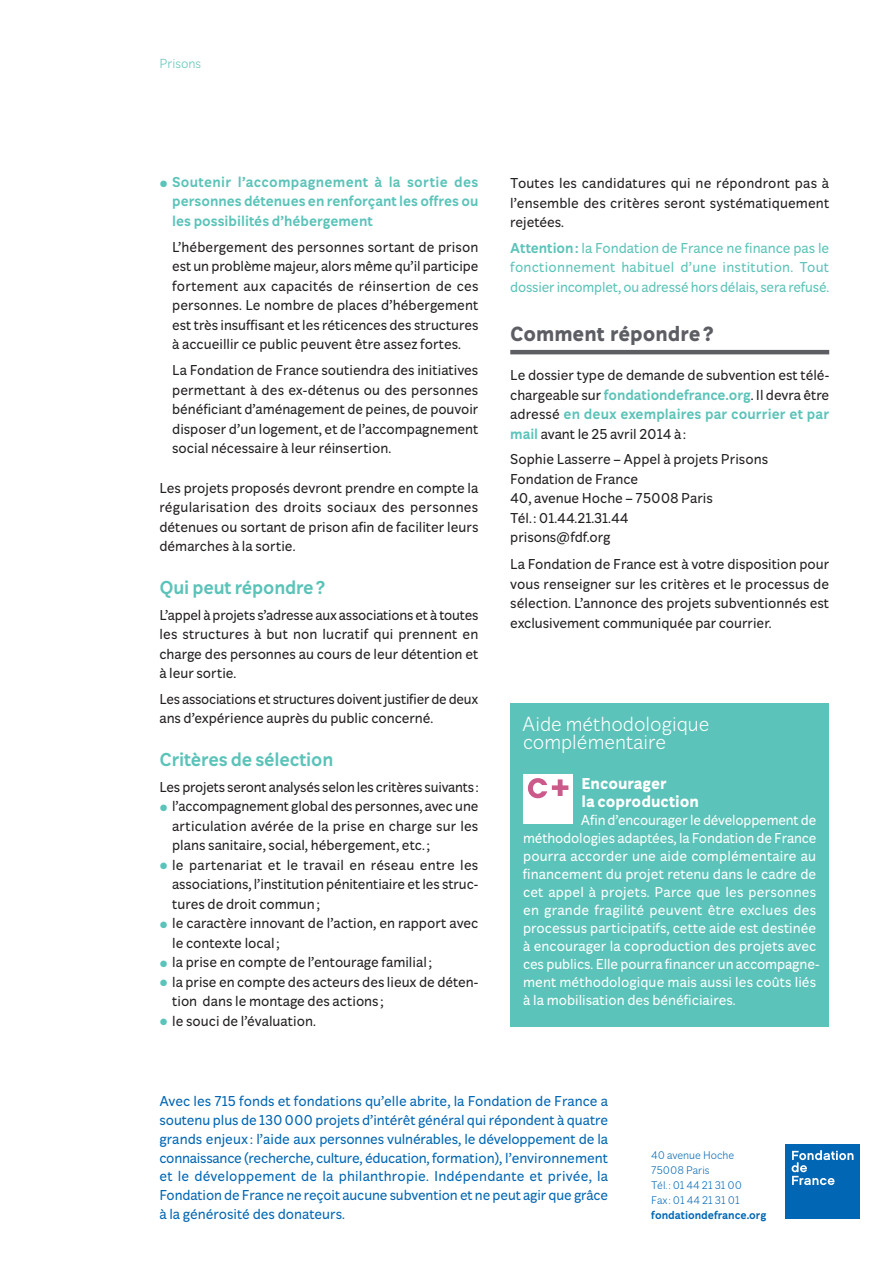
<style>
.page{position:relative;width:893px;height:1263px;background:#fff}
.page>*{position:absolute;margin:0;border:0;box-sizing:border-box;transform-origin:0 0}
.t1{font:300 21px/18px "Fondation Beta";color:#fff}
.t2{font:800 21px "Fondation Beta";color:#5c5e64}
.t3{font:700 19.2px "Fondation Beta";letter-spacing:-.01em;color:#5bc3b9}
.t4{font:800 16.2px/18px "Fondation Beta";color:#fff}
.t5{font:14.7px/19.5px "Fondation Beta";letter-spacing:-.005em;color:#231f20;text-align:justify}
.t6{font:14.7px/18px "Fondation Beta";color:#fff}
.t7{font:14.7px/18.8px "Fondation Beta";letter-spacing:-.01em;color:#0166b3;text-align:justify}
.t8{font:14.7px/19.5px "Fondation Beta";letter-spacing:-.015em;color:#5bc3b9;text-align:justify}
.t9{font:700 14.7px/19.5px "Fondation Beta";color:#5bc3b9;text-align:justify}
.t10{font:300 13.5px "Fondation Beta";color:#5bc3b9}
.t11{font:300 11.4px/15px "Fondation Beta";color:#0166b3}
.t12{font:700 11.4px "Fondation Beta";color:#0166b3}
.s1{font-weight:700}
.s2{font-weight:700;color:#5bc3b9}
</style>
<div class="page">
<hr style="left:510px;top:350px;width:319px;height:4px;background:#5c5e64">
<div style="left:785px;top:1144px;width:75px;height:75px;background:#0166b3"></div>
<svg style="left:791px;top:1150px;width:62px;height:35px"></svg>
<div style="left:510px;top:703px;width:319px;height:323px;background:#5bc3b9"></div>
<div style="left:523px;top:774px;width:50px;height:50px;background:#fff"></div>
<svg style="left:528px;top:778px;width:40px;height:20px"></svg>
<p class="t10" style="left:159px;top:59px;width:43px">Prisons</p>
<p class="t9" style="left:172px;top:173px;width:308px">Soutenir l’accompagnement à la sortie des personnes détenues en renforçant les offres ou les possibilités d’hébergement</p>
<p class="t5" style="left:172px;top:238px;width:308px">L’hébergement des personnes sortant de prison est un problème majeur, alors même qu’il participe fortement aux capacités de réinsertion de ces personnes. Le nombre de places d’hébergement est très insuffisant et les réticences des structures à accueillir ce public peuvent être assez fortes.</p>
<p class="t5" style="left:172px;top:362px;width:308px">La Fondation de France soutiendra des initiatives permettant à des ex-détenus ou des personnes bénéficiant d’aménagement de peines, de pouvoir disposer d’un logement, et de l’accompagnement social nécessaire à leur réinsertion.</p>
<p class="t5" style="left:159px;top:480px;width:320px">Les projets proposés devront prendre en compte la régularisation des droits sociaux des personnes détenues ou sortant de prison afin de faciliter leurs démarches à la sortie.</p>
<h2 class="t3" style="left:159px;top:580px;width:168px">Qui peut répondre ?</h2>
<p class="t5" style="left:159px;top:606px;width:320px">L’appel à projets s’adresse aux associations et à toutes les structures à but non lucratif qui prennent en charge des personnes au cours de leur détention et à leur sortie.</p>
<p class="t5" style="left:159px;top:691px;width:320px">Les associations et structures doivent justifier de deux ans d’expérience auprès du public concerné.</p>
<h2 class="t3" style="left:159px;top:752px;width:175px">Critères de sélection</h2>
<p class="t5" style="left:172px;top:778px;width:308px;text-align:left;text-indent:-13px">Les projets seront analysés selon les critères suivants : l’accompagnement global des personnes, avec une articulation avérée de la prise en charge sur les plans sanitaire, social, hébergement, etc. ;<br>le partenariat et le travail en réseau entre les associations, l’institution pénitentiaire et les struc&shy;tures de droit commun ;<br>le caractère innovant de l’action, en rapport avec le contexte local ;<br>la prise en compte de l’entourage familial ;<br>la prise en compte des acteurs des lieux de déten&shy;tion dans le montage des actions ;<br>le souci de l’évaluation.</p>
<p class="t5" style="left:510px;top:175px;width:320px">Toutes les candidatures qui ne répondront pas à l’ensemble des critères seront systématiquement rejetées.</p>
<p class="t8" style="left:510px;top:240px;width:320px"><span class="s1">Attention :</span> la Fondation de France ne finance pas le fonctionnement habituel d’une institution. Tout dossier incomplet, ou adressé hors délais, sera refusé.</p>
<h1 class="t2" style="left:510px;top:326px;width:205px">Comment répondre ?</h1>
<p class="t5" style="left:510px;top:367px;width:320px">Le dossier type de demande de subvention est télé&shy;chargeable sur <span class="s2">fondationdefrance.org</span>. Il devra être adressé <span class="s2">en deux exemplaires par courrier et par mail</span> avant le 25 avril 2014 à :</p>
<p class="t5" style="left:510px;top:451px;width:259px;text-align:left">Sophie Lasserre – Appel à projets Prisons<br>Fondation de France<br>40, avenue Hoche – 75008 Paris<br>Tél. : 01.44.21.31.44<br>prisons@fdf.org</p>
<p class="t5" style="left:510px;top:556px;width:320px">La Fondation de France est à votre disposition pour vous renseigner sur les critères et le processus de sélection. L’annonce des projets subventionnés est exclusivement communiquée par courrier.</p>
<h1 class="t1" style="left:522px;top:717px;width:189px">Aide méthodologique complémentaire</h1>
<p class="t4" style="left:581px;top:775px;width:119px">Encourager<br>la coproduction</p>
<p class="t6" style="left:523px;top:812px;width:298px;text-indent:58px">Afin d’encourager le développement de méthodologies adaptées, la Fondation de France pourra accorder une aide complémentaire au financement du projet retenu dans le cadre de cet appel à projets. Parce que les personnes en grande fragilité peuvent être exclues des processus participatifs, cette aide est destinée à encourager la coproduction des projets avec ces publics. Elle pourra financer un accompagne&shy;ment méthodologique mais aussi les coûts liés à la mobilisation des bénéficiaires.</p>
<p class="t7" style="left:159px;top:1093px;width:450px">Avec les 715 fonds et fondations qu’elle abrite, la Fondation de France a soutenu plus de 130 000 projets d’intérêt général qui répondent à quatre grands enjeux : l’aide aux personnes vulnérables, le développement de la connaissance (recherche, culture, éducation, formation), l’environnement et le développement de la philanthropie. Indépendante et privée, la Fondation de France ne reçoit aucune subvention et ne peut agir que grâce à la générosité des donateurs.</p>
<p class="t11" style="left:651px;top:1149px;width:92px">40 avenue Hoche<br>75008 Paris<br>Tél. : 01 44 21 31 00<br>Fax : 01 44 21 31 01</p>
<p class="t12" style="left:651px;top:1211px;width:117px">fondationdefrance.org</p>
</div>
